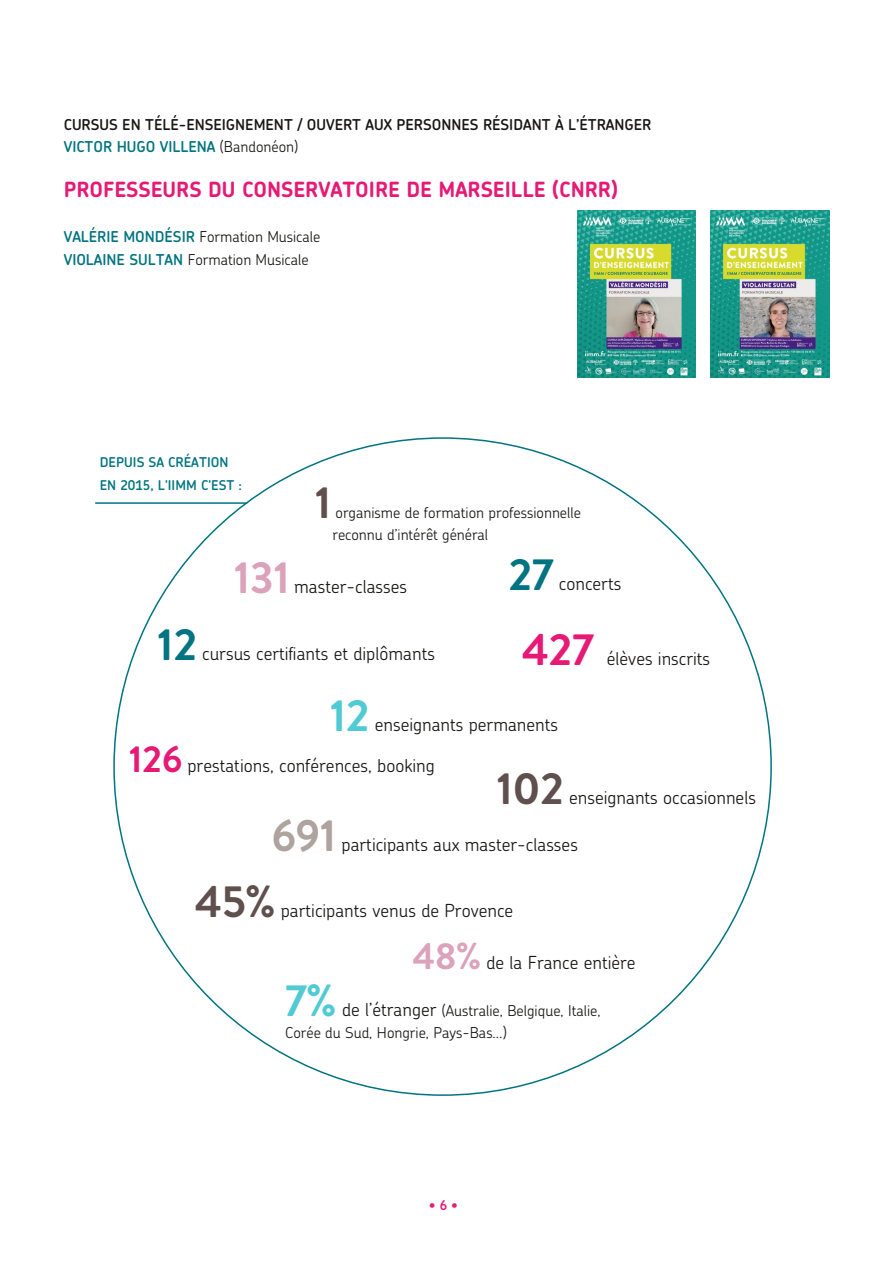
<style>
.page{position:relative;width:893px;height:1263px;background:#fff}
.page>*{position:absolute;margin:0;border:0;box-sizing:border-box;transform-origin:0 0}
.t1{font:700 45px "Brandon Grotesque";color:#5f4f4d}
.t2{font:700 45px "Brandon Grotesque";color:#50cbd4}
.t3{font:700 45px "Brandon Grotesque";color:#007480}
.t4{font:700 45px "Brandon Grotesque";color:#dba2ba}
.t5{font:700 45px "Brandon Grotesque";color:#aea39e}
.t6{font:700 45px "Brandon Grotesque";color:#e61a75}
.t7{font:700 21px "Chevin";color:#e61a75}
.t8{font:300 18px "Chevin";color:#181715}
.t9{font:300 15px/22.5px "Chevin";color:#181715}
.t10{font:600 15px/22.5px "Chevin";color:#181715}
.t11{font:600 13.5px/22.5px "Chevin";color:#007480}
.t12{font:600 13.5px "Chevin";color:#e61a75}
.s1{color:#007480}
.s2{font-weight:300}
.s3{font-weight:600;color:#007480}
.s4{font-family:"Brandon Grotesque";font-weight:700;font-size:37.5px;color:#e61a75}
.s5{font-family:"Brandon Grotesque";font-weight:700;font-size:37.5px;color:#dba2ba}
.s6{font-size:18px}
</style>
<div class="page">
<hr style="left:95px;top:502px;width:152px;height:2px;background:#007480">
<img style="left:711px;top:210px;width:118px;height:168px">
<img style="left:577px;top:210px;width:119px;height:168px">
<p class="t10" style="left:64px;top:115px;width:589px">CURSUS EN TÉLÉ-ENSEIGNEMENT / OUVERT AUX PERSONNES RÉSIDANT À L’ÉTRANGER<br><span class="s1">VICTOR HUGO VILLENA</span> <span class="s2">(Bandonéon)</span></p>
<p class="t7" style="left:64px;top:181px;width:556px">PROFESSEURS DU CONSERVATOIRE DE MARSEILLE (CNRR)</p>
<p class="t9" style="left:64px;top:227px;width:258px"><span class="s3">VALÉRIE MONDÉSIR</span> Formation Musicale<br><span class="s3">VIOLAINE SULTAN</span> Formation Musicale</p>
<p class="t11" style="left:100px;top:452px;width:144px">DEPUIS SA CRÉATION<br>EN 2015, L'IIMM C'EST :</p>
<h1 class="t4" style="left:234px;top:545px;width:57px">131</h1>
<h1 class="t1" style="left:315px;top:470px;width:18px">1</h1>
<p class="t9" style="left:333px;top:503px;width:250px">organisme de formation professionnelle reconnu d’intérêt général</p>
<p class="t8" style="left:294px;top:579px;width:115px">master-classes</p>
<h1 class="t3" style="left:509px;top:542px;width:47px">27</h1>
<p class="t8" style="left:559px;top:576px;width:64px">concerts</p>
<h1 class="t3" style="left:158px;top:613px;width:41px">12</h1>
<h1 class="t6" style="left:522px;top:617px;width:73px">427</h1>
<p class="t8" style="left:202px;top:647px;width:234px">cursus certifiants et diplômants</p>
<h1 class="t2" style="left:330px;top:683px;width:41px">12</h1>
<p class="t8" style="left:607px;top:651px;width:105px">élèves inscrits</p>
<p class="t8" style="left:375px;top:717px;width:185px">enseignants permanents</p>
<p class="t8" style="left:129px;top:759px;width:307px"><span class="s4">126</span> prestations, conférences, booking</p>
<h1 class="t1" style="left:497px;top:757px;width:69px">102</h1>
<p class="t8" style="left:569px;top:791px;width:188px">enseignants occasionnels</p>
<h1 class="t5" style="left:272px;top:803px;width:66px">691</h1>
<p class="t8" style="left:342px;top:837px;width:238px">participants aux master-classes</p>
<h1 class="t1" style="left:195px;top:869px;width:82px">45%</h1>
<p class="t8" style="left:281px;top:903px;width:234px">participants venus de Provence</p>
<p class="t8" style="left:413px;top:955px;width:224px"><span class="s5">48%</span> de la France entière</p>
<h1 class="t2" style="left:285px;top:968px;width:53px">7%</h1>
<p class="t9" style="left:285px;top:1001px;width:317px;text-indent:57px"><span class="s6">de l’étranger</span> (Australie, Belgique, Italie,<br>Corée du Sud, Hongrie, Pays-Bas…)</p>
<p class="t12" style="left:429px;top:1200px;width:31px">•6•</p>
</div>
